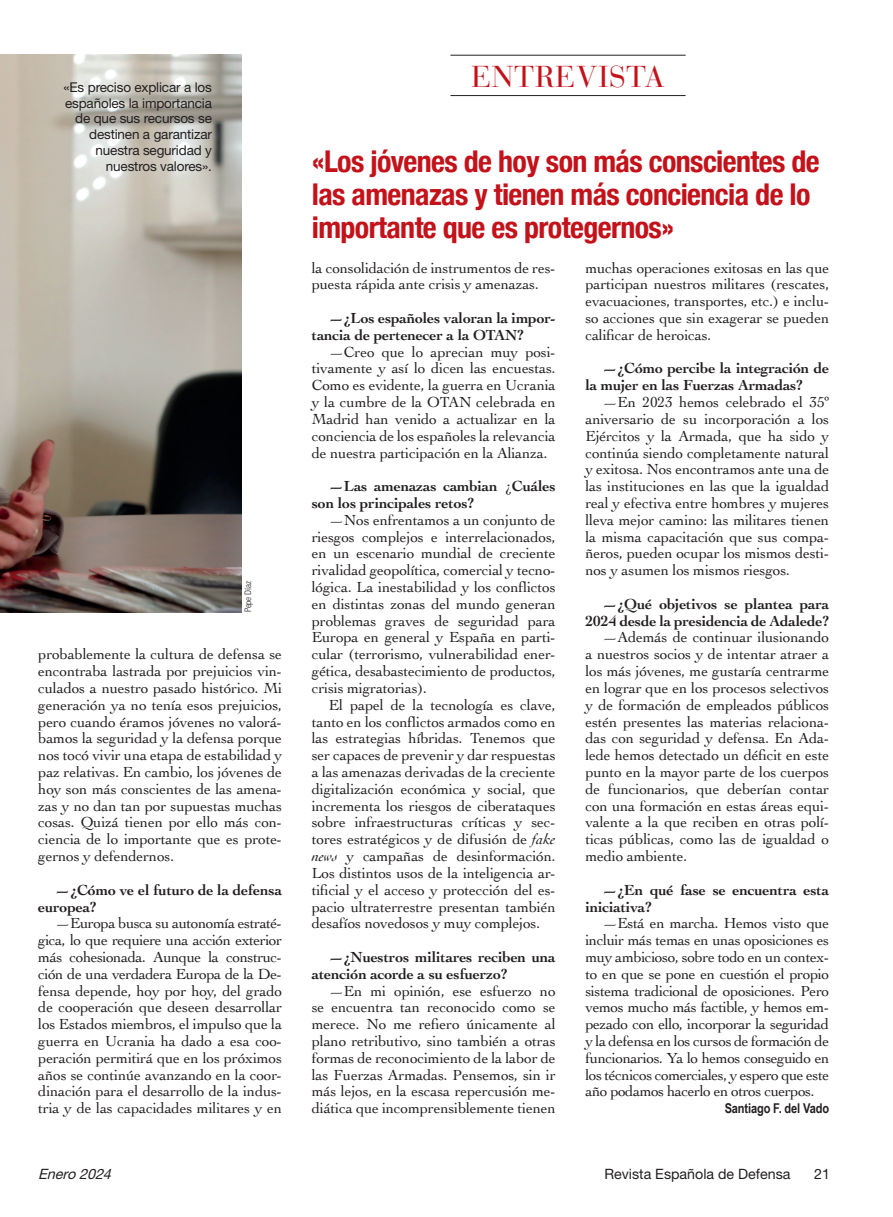
<style>
.page{position:relative;width:893px;height:1217px;background:#fff}
.page>*{position:absolute;margin:0;border:0;box-sizing:border-box;transform-origin:0 0}
.Coro-Sumario{font:700 condensed 30px/33px "Helvetica Neue";letter-spacing:-.02em;color:#c4121a}
.Coro-Sumario-2{font:30px "Bauer Bodoni";letter-spacing:.02em;color:#c4121a}
.t1{font:15.3px/16.8px "Cochin";letter-spacing:-.01em;color:#231f20;text-align:justify}
.t2{font:700 15.3px/16.8px "Cochin";letter-spacing:-.01em;color:#231f20}
.t3{font:14.25px "Helvetica Neue";color:#231f20}
.t4{font:italic 14.25px "Helvetica Neue";color:#231f20}
.Pie_de_foto{font:13.5px/15.8px "Helvetica Neue";letter-spacing:-.01em;color:#231f20;text-align:right}
.Firma{font:700 13.5px "Arial Narrow";letter-spacing:-.01em;color:#231f20}
.Crédito_foto{font:300 condensed 9px "Univers";letter-spacing:-.005em;color:#231f20}
.s1{font-weight:400}
.s2{font-style:italic}
</style>
<div class="page">
<img style="left:0;top:55px;width:241px;height:557px">
<hr style="left:450px;top:55px;width:236px;height:1px;background:#231f20">
<hr style="left:450px;top:95px;width:236px;height:1px;background:#231f20">
<p class="Pie_de_foto" style="left:63px;top:79px;width:150px">«Es preciso explicar a los</p>
<p class="Pie_de_foto" style="left:65px;top:95px;width:148px">españoles la importancia de que sus recursos se destinen a garantizar nuestra seguridad y nuestros valores».</p>
<p class="Crédito_foto" style="left:243px;top:612px;width:33px;rotate:-90deg">Pepe Díaz</p>
<p class="t1" style="left:38px;top:645px;width:245px">probablemente la cultura de defensa se encontraba lastrada por prejuicios vin&shy;culados a nuestro pasado histórico. Mi generación ya no tenía esos prejuicios, pero cuando éramos jóvenes no valorá&shy;bamos la seguridad y la defensa porque nos tocó vivir una etapa de estabilidad y paz relativas. En cambio, los jóvenes de hoy son más conscientes de las amena&shy;zas y no dan tan por supuestas muchas cosas. Quizá tienen por ello más con&shy;ciencia de lo importante que es prote&shy;gernos y defendernos.</p>
<p class="t2" style="left:38px;top:880px;width:245px;text-indent:17px">—¿Cómo ve el futuro de la defensa europea?</p>
<p class="t1" style="left:38px;top:914px;width:245px;text-indent:17px">—Europa busca su autonomía estraté&shy;gica, lo que requiere una acción exterior más cohesionada. Aunque la construc&shy;ción de una verdadera Europa de la De&shy;fensa depende, hoy por hoy, del grado de cooperación que deseen desarrollar los Estados miembros, el impulso que la guerra en Ucrania ha dado a esa coo&shy;peración permitirá que en los próximos años se continúe avanzando en la coor&shy;dinación para el desarrollo de la indus&shy;tria y de las capacidades militares y en</p>
<p class="Coro-Sumario-2" style="left:471px;top:59px;width:195px">ENTREVISTA</p>
<p class="Coro-Sumario" style="left:312px;top:143px;width:509px">«Los jóvenes de hoy son más conscientes de las amenazas y tienen más conciencia de lo importante que es protegernos»</p>
<p class="t1" style="left:312px;top:258px;width:245px">la consolidación de instrumentos de res&shy;puesta rápida ante crisis y amenazas.</p>
<p class="t2" style="left:312px;top:309px;width:245px;text-indent:17px">—¿Los españoles valoran la impor&shy;tancia de pertenecer a la OTAN?</p>
<p class="t1" style="left:312px;top:342px;width:245px;text-indent:17px">—Creo que lo aprecian muy posi&shy;tivamente y así lo dicen las encuestas.<br>Como es evidente, la guerra en Ucrania y la cumbre de la OTAN celebrada en Madrid han venido a actualizar en la conciencia de los españoles la relevancia de nuestra participación en la Alianza.</p>
<p class="t2" style="left:312px;top:477px;width:245px;text-indent:17px">—Las amenazas cambian <span class="s1">¿</span>Cuáles son los principales retos?</p>
<p class="t1" style="left:312px;top:510px;width:245px;text-indent:17px">—Nos enfrentamos a un conjunto de riesgos complejos e interrelacionados, en un escenario mundial de creciente rivalidad geopolítica, comercial y tecno&shy;lógica. La inestabilidad y los conflictos en distintas zonas del mundo generan problemas graves de seguridad para Europa en general y España en parti&shy;cular (terrorismo, vulnerabilidad ener&shy;gética, desabastecimiento de productos, crisis migratorias).</p>
<p class="t1" style="left:312px;top:695px;width:245px;text-indent:17px">El papel de la tecnología es clave, tanto en los conflictos armados como en las estrategias híbridas. Tenemos que ser capaces de prevenir y dar respuestas a las amenazas derivadas de la creciente digitalización económica y social, que incrementa los riesgos de ciberataques sobre infraestructuras críticas y sec&shy;tores estratégicos y de difusión de <span class="s2">fake news</span> y campañas de desinformación.<br>Los distintos usos de la inteligencia ar&shy;tificial y el acceso y protección del es&shy;pacio ultraterrestre presentan también desafíos novedosos y muy complejos.</p>
<p class="t2" style="left:312px;top:947px;width:245px;text-indent:17px">—¿Nuestros militares reciben una atención acorde a su esfuerzo?</p>
<p class="t1" style="left:312px;top:981px;width:245px;text-indent:17px">—En mi opinión, ese esfuerzo no se encuentra tan reconocido como se merece. No me refiero únicamente al plano retributivo, sino también a otras formas de reconocimiento de la labor de las Fuerzas Armadas. Pensemos, sin ir más lejos, en la escasa repercusión me&shy;diática que incomprensiblemente tienen</p>
<p class="t1" style="left:585px;top:258px;width:245px">muchas operaciones exitosas en las que participan nuestros militares (rescates, evacuaciones, transportes, etc.) e inclu&shy;so acciones que sin exagerar se pueden calificar de heroicas.</p>
<p class="t2" style="left:585px;top:359px;width:245px;text-indent:17px">—¿Cómo percibe la integración de la mujer en las Fuerzas Armadas?</p>
<p class="t1" style="left:585px;top:393px;width:245px;text-indent:17px">—En 2023 hemos celebrado el 35º aniversario de su incorporación a los Ejércitos y la Armada, que ha sido y continúa siendo completamente natural y exitosa. Nos encontramos ante una de las instituciones en las que la igualdad real y efectiva entre hombres y mujeres lleva mejor camino: las militares tienen la misma capacitación que sus compa&shy;ñeros, pueden ocupar los mismos desti&shy;nos y asumen los mismos riesgos.</p>
<p class="t2" style="left:585px;top:594px;width:245px;text-align:right">—¿Qué objetivos se plantea para<br>2024 desde la presidencia de Adalede?</p>
<p class="t1" style="left:585px;top:628px;width:245px;text-indent:17px">—Además de continuar ilusionando a nuestros socios y de intentar atraer a los más jóvenes, me gustaría centrarme en lograr que en los procesos selectivos y de formación de empleados públicos estén presentes las materias relaciona&shy;das con seguridad y defensa. En Ada&shy;lede hemos detectado un déficit en este punto en la mayor parte de los cuerpos de funcionarios, que deberían contar con una formación en estas áreas equi&shy;valente a la que reciben en otras polí&shy;ticas públicas, como las de igualdad o medio ambiente.</p>
<p class="t2" style="left:585px;top:880px;width:245px;text-indent:17px">—¿En qué fase se encuentra esta iniciativa?</p>
<p class="t1" style="left:585px;top:914px;width:245px;text-indent:17px">—Está en marcha. Hemos visto que incluir más temas en unas oposiciones es muy ambicioso, sobre todo en un contex&shy;to en que se pone en cuestión el propio sistema tradicional de oposiciones. Pero vemos mucho más factible, y hemos em&shy;pezado con ello, incorporar la seguridad y la defensa en los cursos de formación de funcionarios. Ya lo hemos conseguido en los técnicos comerciales, y espero que este año podamos hacerlo en otros cuerpos.</p>
<p class="Firma" style="left:725px;top:1097px;width:106px">Santiago F. del Vado</p>
<p class="t4" style="left:38px;top:1164px;width:78px">Enero 2024</p>
<p class="t3" style="left:604px;top:1164px;width:188px">Revista Española de Defensa</p>
<p class="t3" style="left:814px;top:1164px;width:17px">21</p>
</div>
